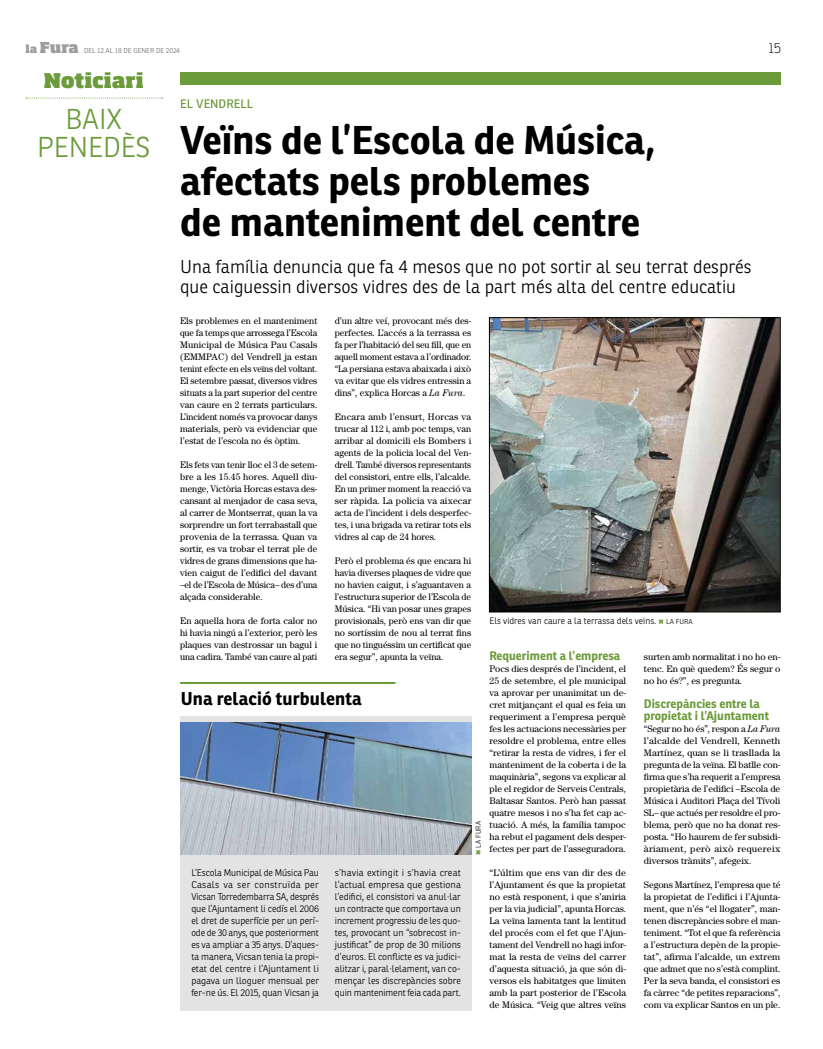
<style>
.page{position:relative;width:823px;height:1049px;background:#fff}
.page>*{position:absolute;margin:0;border:0;box-sizing:border-box;transform-origin:0 0}
.t1{font:700 39px/41px "Ronnia";color:#000}
.t2{font:300 28px/28px "Ronnia";color:#6c9b3b;text-align:center}
.t3{font:800 20px "Soho Std";color:#6c9b3b}
.t4{font:300 18px/20px "Ronnia";color:#000}
.t5{font:700 18px "Ronnia";letter-spacing:.005em;color:#000}
.t6{font:100 14px "Ronnia";color:#000}
.t7{font:700 12px/12px "Ronnia";color:#6c9b3b}
.t8{font:12px "Ronnia";color:#6c9b3b}
.t9{font:9.5px/12px "Century Std";color:#000;text-align:justify}
.t10{font:300 9.5px/12px "Ronnia";letter-spacing:-.005em;color:#000;text-align:justify}
.t11{font:9.5px/12px "Century Std";color:#000;text-align:justify;scale:.96 1}
.t12{font:300 9px "Ronnia";color:#000}
.t13{font:300 7px "Ronnia";color:#706f6f}
.t14{font:300 7px "Ronnia";color:#000}
.s1{font-family:"Soho Std";font-weight:800;font-size:10.9px;color:#9d9d9c}
.s2{font-family:"Soho Std";font-weight:800;font-size:14.8px;color:#9d9d9c}
.s3{font-style:italic}
.s4{font-size:7px}
</style>
<div class="page">
<img style="left:491px;top:319px;width:287px;height:291px">
<div style="left:489px;top:317px;width:291px;height:295px;border:1px solid #000"></div>
<div style="left:180px;top:72px;width:600px;height:12px;background:#6c9b3b"></div>
<div style="left:180px;top:716px;width:291px;height:294px;background:#e3e3e3"></div>
<hr style="left:180px;top:682px;width:215px;height:2px;background:#6c9b3b">
<img style="left:180px;top:722px;width:291px;height:132px">
<svg style="left:26px;top:98px;width:136px;height:1px"></svg>
<p class="t13" style="left:26px;top:46px;width:156px"><span class="s1">la</span> <span class="s2">Fura</span> DEL 12 AL 18 DE GENER DE 2024</p>
<h3 class="t6" style="left:768px;top:40px;width:14px">15</h3>
<h3 class="t3" style="left:44px;top:67px;width:101px">Noticiari</h3>
<h2 class="t2" style="left:37px;top:105px;width:115px">BAIX<br>PENEDÈS</h2>
<p class="t8" style="left:180px;top:96px;width:74px">EL VENDRELL</p>
<h1 class="t1" style="left:180px;top:119px;width:476px">Veïns de l’Escola de Música, afectats pels problemes<br>de manteniment del centre</h1>
<h3 class="t4" style="left:180px;top:256px;width:572px">Una família denuncia que fa 4 mesos que no pot sortir al seu terrat després que caiguessin diversos vidres des de la part més alta del centre educatiu</h3>
<p class="t9" style="left:180px;top:315px;width:139px">Els problemes en el manteniment que fa temps que arrossega l’Escola Municipal de Música Pau Casals (EMMPAC) del Vendrell ja estan tenint efecte en els veïns del voltant.<br>El setembre passat, diversos vidres situats a la part superior del centre van caure en 2 terrats particulars.<br>L’incident només va provocar danys materials, però va evidenciar que l’estat de l’escola no és òptim.</p>
<p class="t11" style="left:180px;top:459px;width:144px">Els fets van tenir lloc el 3 de setem&shy;bre a les 15.45 hores. Aquell diu&shy;menge, Victòria Horcas estava des&shy;cansant al menjador de casa seva, al carrer de Montserrat, quan la va sorprendre un fort terrabastall que provenia de la terrassa. Quan va sortir, es va trobar el terrat ple de vidres de grans dimensions que ha&shy;vien caigut de l’edifici del davant –el de l’Escola de Música– des d’una alçada considerable.</p>
<p class="t9" style="left:180px;top:615px;width:139px">En aquella hora de forta calor no hi havia ningú a l’exterior, però les plaques van destrossar un bagul i una cadira. També van caure al pati</p>
<p class="t9" style="left:334px;top:315px;width:138px">d’un altre veí, provocant més des&shy;perfectes. L’accés a la terrassa es fa per l’habitació del seu fill, que en aquell moment estava a l’ordinador. “La persiana estava abaixada i això va evitar que els vidres entressin a dins”, explica Horcas a <span class="s3">La Fura</span>.</p>
<p class="t9" style="left:334px;top:411px;width:138px">Encara amb l’ensurt, Horcas va trucar al 112 i, amb poc temps, van arribar al domicili els Bombers i agents de la policia local del Ven&shy;drell. També diversos representants del consistori, entre ells, l’alcalde.<br>En un primer moment la reacció va ser ràpida. La policia va aixecar acta de l’incident i dels desperfec&shy;tes, i una brigada va retirar tots els vidres al cap de 24 hores.</p>
<p class="t9" style="left:334px;top:555px;width:138px">Però el problema és que encara hi havia diverses plaques de vidre que no havien caigut, i s’aguantaven a l’estructura superior de l’Escola de Música. “Hi van posar unes grapes provisionals, però ens van dir que no sortíssim de nou al terrat fins que no tinguéssim un certificat que era segur”, apunta la veïna.</p>
<h3 class="t5" style="left:180px;top:687px;width:182px">Una relació turbulenta</h3>
<p class="t10" style="left:191px;top:867px;width:129px">L’Escola Municipal de Música Pau Casals va ser construïda per Vicsan Torredembarra SA, després que l’Ajuntament li cedís el 2006 el dret de superfície per un perí&shy;ode de 30 anys, que posteriorment es va ampliar a 35 anys. D’aques&shy;ta manera, Vicsan tenia la propi&shy;etat del centre i l’Ajuntament li pagava un lloguer mensual per fer-ne ús. El 2015, quan Vicsan ja</p>
<p class="t10" style="left:335px;top:867px;width:127px">s’havia extingit i s’havia creat l’actual empresa que gestiona l’edifici, el consistori va anul·lar un contracte que comportava un increment progressiu de les quo&shy;tes, provocant un “sobrecost in&shy;justificat” de prop de 30 milions d’euros. El conflicte es va judici&shy;alitzar i, paral·lelament, van co&shy;mençar les discrepàncies sobre quin manteniment feia cada part.</p>
<p class="t14" style="left:473px;top:848px;width:28px;rotate:-90deg">LA FURA</p>
<p class="t12" style="left:489px;top:615px;width:204px">Els vidres van caure a la terrassa dels veïns. <span class="s4">LA FURA</span></p>
<p class="t7" style="left:489px;top:650px;width:132px">Requeriment a l’empresa</p>
<p class="t9" style="left:489px;top:663px;width:138px">Pocs dies després de l’incident, el 25 de setembre, el ple municipal va aprovar per unanimitat un de&shy;cret mitjançant el qual es feia un requeriment a l’empresa perquè fes les actuacions necessàries per resoldre el problema, entre elles “retirar la resta de vidres, i fer el manteniment de la coberta i de la maquinària”, segons va explicar al ple el regidor de Serveis Centrals, Baltasar Santos. Però han passat quatre mesos i no s’ha fet cap ac&shy;tuació. A més, la família tampoc ha rebut el pagament dels desper&shy;fectes per part de l’asseguradora.</p>
<p class="t9" style="left:489px;top:867px;width:138px">“L’últim que ens van dir des de l’Ajuntament és que la propietat no està responent, i que s’aniria per la via judicial”, apunta Horcas.<br>La veïna lamenta tant la lentitud del procés com el fet que l’Ajun&shy;tament del Vendrell no hagi infor&shy;mat la resta de veïns del carrer d’aquesta situació, ja que són di&shy;versos els habitatges que limiten amb la part posterior de l’Escola de Música. “Veig que altres veïns</p>
<p class="t9" style="left:643px;top:651px;width:138px">surten amb normalitat i no ho en&shy;tenc. En què quedem? És segur o no ho és?”, es pregunta.</p>
<p class="t7" style="left:643px;top:698px;width:127px">Discrepàncies entre la propietat i l’Ajuntament</p>
<p class="t9" style="left:643px;top:723px;width:138px">“Segur no ho és”, respon a <span class="s3">La Fura </span>l’alcalde del Vendrell, Kenneth Martínez, quan se li trasllada la pregunta de la veïna. El batlle con&shy;firma que s’ha requerit a l’empresa propietària de l’edifici –Escola de Música i Auditori Plaça del Tívoli SL– que actués per resoldre el pro&shy;blema, però que no ha donat res&shy;posta. “Ho haurem de fer subsidi&shy;àriament, però això requereix diversos tràmits”, afegeix.</p>
<p class="t9" style="left:643px;top:879px;width:138px">Segons Martínez, l’empresa que té la propietat de l’edifici i l’Ajunta&shy;ment, que n’és “el llogater”, man&shy;tenen discrepàncies sobre el man&shy;teniment. “Tot el que fa referència a l’estructura depèn de la propie&shy;tat”, afirma l’alcalde, un extrem que admet que no s’està complint.<br>Per la seva banda, el consistori es fa càrrec “de petites reparacions”, com va explicar Santos en un ple.</p>
</div>
